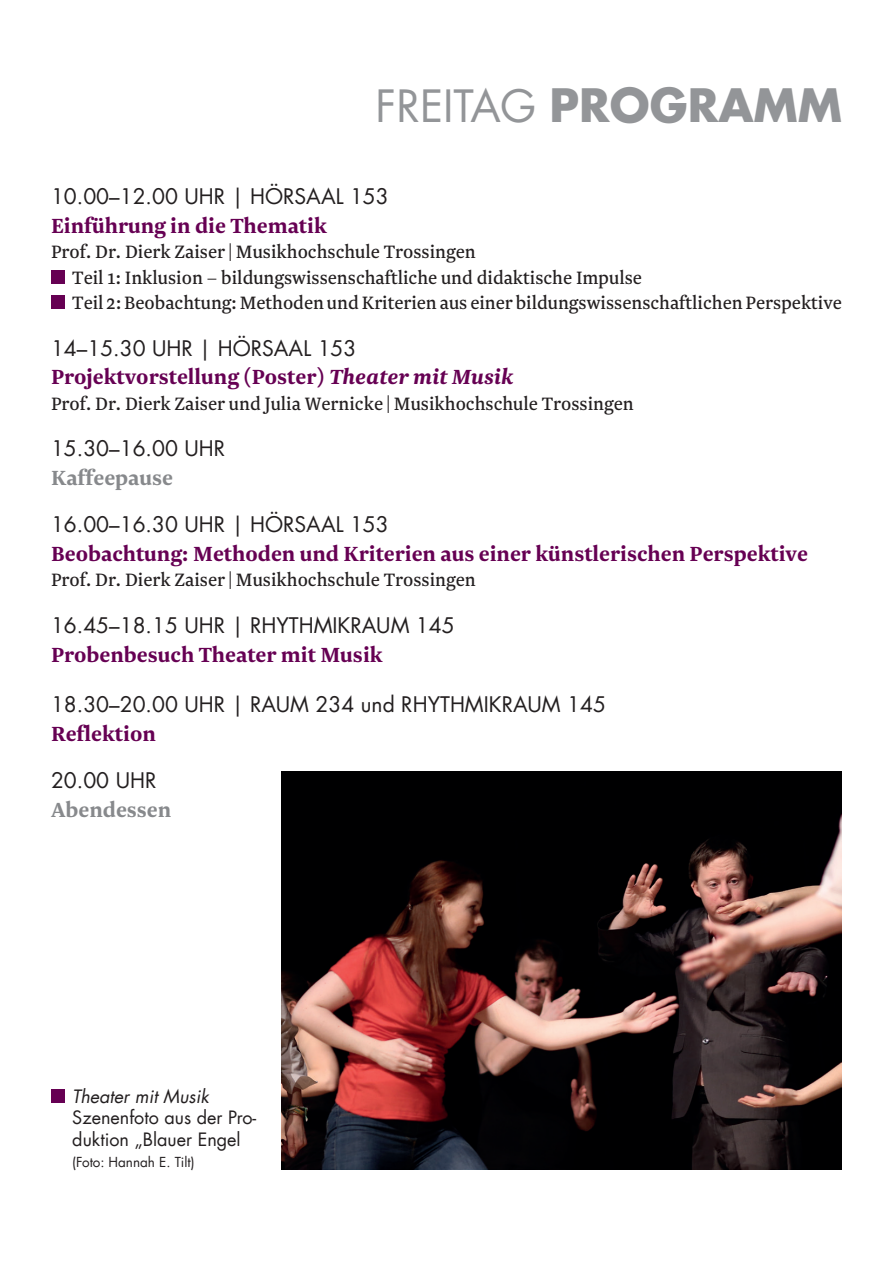
<style>
.page{position:relative;width:893px;height:1263px;background:#fff}
.page>*{position:absolute;margin:0;border:0;box-sizing:border-box;transform-origin:0 0}
.t1{font:700 45px "Futura Com";color:#939598}
.t2{font:700 24px "Newzald";color:#660053}
.t3{font:700 24px "Newzald";color:#87898c}
.t4{font:21px/25.2px "Newzald";color:#231f20}
.t5{font:21px "Futura Com";color:#231f20}
.t6{font:18px/21.6px "Futura Com";color:#231f20}
.t7{font:italic 18px "Futura Com";color:#231f20}
.t8{font:13.5px "Futura Com";color:#231f20}
.s1{font-weight:400;font-size:43.5px}
.s2{font-style:italic}
</style>
<div class="page">
<div style="left:51px;top:270px;width:14px;height:14px;background:#660053"></div>
<div style="left:51px;top:295px;width:14px;height:14px;background:#660053"></div>
<img style="left:281px;top:771px;width:561px;height:398px">
<div style="left:51px;top:1089px;width:14px;height:13px;background:#660053"></div>
<h1 class="t1" style="left:376px;top:71px;width:468px"><span class="s1">FREITAG</span> PROGRAMM</h1>
<p class="t5" style="left:51px;top:182px;width:339px">10.00–12.00 UHR | HÖRSAAL 153</p>
<p class="t2" style="left:51px;top:211px;width:277px">Einführung in die Thematik</p>
<p class="t4" style="left:72px;top:239px;width:771px;text-indent:-21px">Prof. Dr. Dierk Zaiser | Musikhochschule Trossingen<br>Teil 1: Inklusion – bildungswissenschaftliche und didaktische Impulse<br>Teil 2: Beobachtung: Methoden und Kriterien aus einer bildungswissenschaftlichen Perspektive</p>
<p class="t5" style="left:51px;top:334px;width:307px">14–15.30 UHR | HÖRSAAL 153</p>
<p class="t2" style="left:51px;top:362px;width:464px">Projektvorstellung (Poster) <span class="s2">Theater mit Musik</span></p>
<p class="t4" style="left:51px;top:390px;width:584px">Prof. Dr. Dierk Zaiser und Julia Wernicke | Musikhochschule Trossingen</p>
<p class="t5" style="left:51px;top:434px;width:176px">15.30–16.00 UHR</p>
<p class="t3" style="left:51px;top:463px;width:124px">Kaffeepause</p>
<p class="t5" style="left:51px;top:510px;width:339px">16.00–16.30 UHR | HÖRSAAL 153</p>
<p class="t2" style="left:51px;top:538px;width:758px">Beobachtung: Methoden und Kriterien aus einer künstlerischen Perspektive</p>
<p class="t4" style="left:51px;top:567px;width:426px">Prof. Dr. Dierk Zaiser | Musikhochschule Trossingen</p>
<p class="t5" style="left:51px;top:611px;width:405px">16.45–18.15 UHR | RHYTHMIKRAUM 145</p>
<p class="t2" style="left:51px;top:639px;width:333px">Probenbesuch Theater mit Musik</p>
<p class="t5" style="left:51px;top:690px;width:556px">18.30–20.00 UHR | RAUM 234 und RHYTHMIKRAUM 145</p>
<p class="t2" style="left:51px;top:718px;width:106px">Reflektion</p>
<p class="t5" style="left:51px;top:766px;width:107px">20.00 UHR</p>
<p class="t3" style="left:51px;top:794px;width:122px">Abendessen</p>
<p class="t7" style="left:72px;top:1084px;width:138px">Theater mit Musik</p>
<p class="t6" style="left:72px;top:1106px;width:185px">Szenenfoto aus der Pro&shy;duktion „Blauer Engel</p>
<p class="t8" style="left:72px;top:1153px;width:124px">(Foto: Hannah E. Tilt)</p>
</div>
